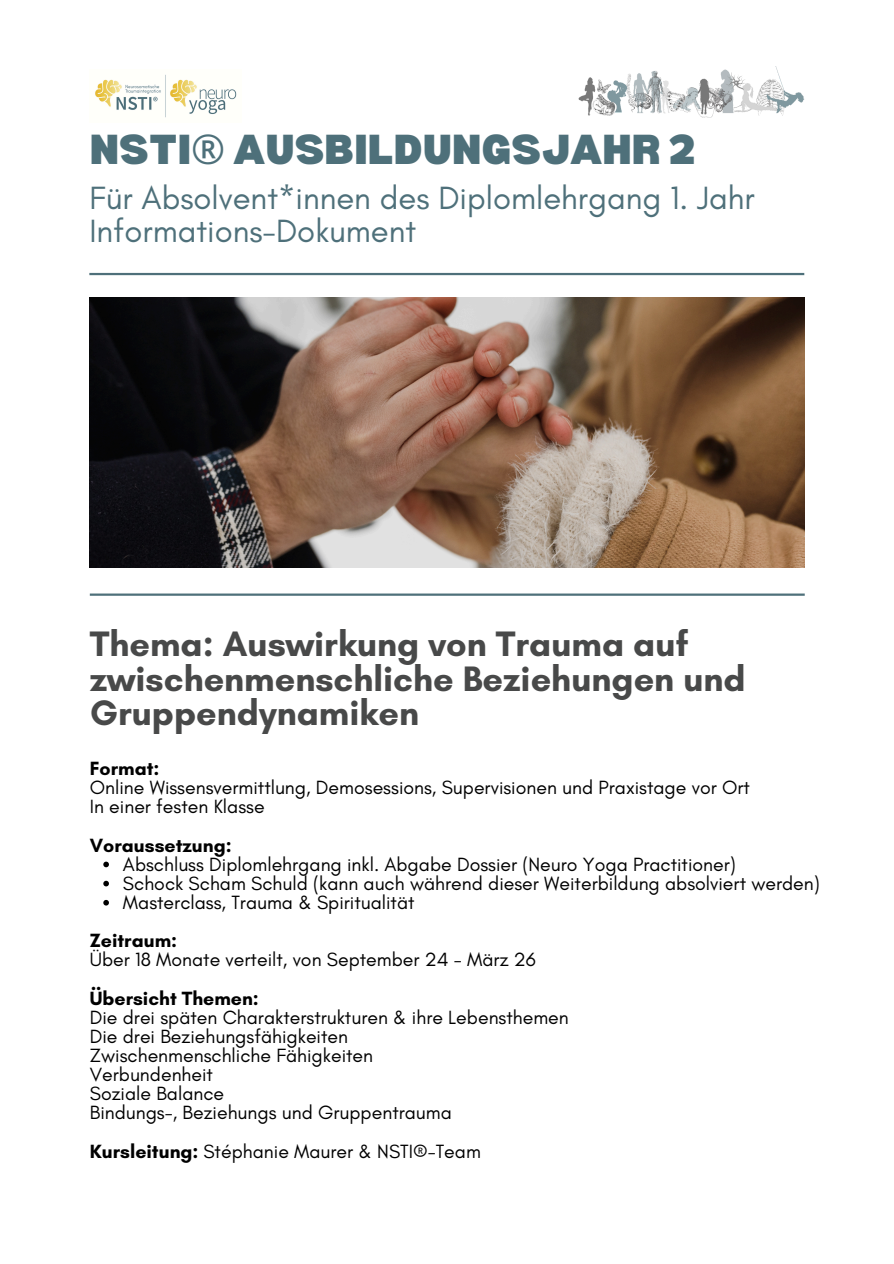
<style>
.page{position:relative;width:894px;height:1264px;background:#fff}
.page>*{position:absolute;margin:0;border:0;box-sizing:border-box;transform-origin:0 0}
.t1{font:900 40.95px "Bernoru";color:#4e707a}
.t2{font:700 36px/34.8px "Glacial Indifference";color:#484949}
.t3{font:32.85px/32.7px "Glacial Indifference";color:#4e707a}
.t4{font:19.5px "Glacial Indifference";color:#000}
.t5{font:700 19.5px "Glacial Indifference";color:#000}
.s1{font-family:"Noto Sans";font-weight:400}
.s2{font-weight:700}
</style>
<div class="page">
<img style="left:578px;top:67px;width:227px;height:50px">
<img style="left:95px;top:74px;width:142px;height:44px">
<hr style="left:89px;top:273px;width:715px;height:2px;background:#4e707a">
<img style="left:90px;top:297px;width:714px;height:270px">
<svg style="left:103px;top:861px;width:6px;height:6px"></svg>
<svg style="left:103px;top:880px;width:6px;height:6px"></svg>
<svg style="left:103px;top:899px;width:6px;height:6px"></svg>
<hr style="left:90px;top:593px;width:714px;height:2px;background:#4e707a">
<h1 class="t1" style="left:90px;top:126px;width:607px">NSTI<span class="s1">®</span> AUSBILDUNGSJAHR 2</h1>
<p class="t3" style="left:89px;top:181px;width:666px">Für Absolvent*innen des Diplomlehrgang 1. Jahr<br>Informations-Dokument</p>
<h3 class="t2" style="left:90px;top:625px;width:657px">Thema: Auswirkung von Trauma auf zwischenmenschliche Beziehungen und<br>Gruppendynamiken</h3>
<p class="t5" style="left:90px;top:756px;width:71px">Format:</p>
<p class="t4" style="left:90px;top:775px;width:661px">Online Wissensvermittlung, Demosessions, Supervisionen und Praxistage vor Ort</p>
<p class="t4" style="left:90px;top:794px;width:176px">In einer festen Klasse</p>
<p class="t5" style="left:90px;top:833px;width:143px">Voraussetzung:</p>
<h4 class="t4" style="left:123px;top:852px;width:614px">Abschluss Diplomlehrgang inkl. Abgabe Dossier (Neuro Yoga Practitioner)</h4>
<p class="t4" style="left:123px;top:871px;width:698px">Schock Scham Schuld (kann auch während dieser Weiterbildung absolviert werden)</p>
<p class="t4" style="left:123px;top:890px;width:293px">Masterclass, Trauma &amp; Spiritualität</p>
<p class="t5" style="left:90px;top:928px;width:89px">Zeitraum:</p>
<p class="t4" style="left:90px;top:947px;width:447px">Über 18 Monate verteilt, von September 24 - März 26</p>
<p class="t5" style="left:90px;top:986px;width:170px">Übersicht Themen:</p>
<p class="t4" style="left:90px;top:1005px;width:480px">Die drei späten Charakterstrukturen &amp; ihre Lebensthemen</p>
<p class="t4" style="left:90px;top:1024px;width:260px">Die drei Beziehungsfähigkeiten</p>
<p class="t4" style="left:90px;top:1043px;width:285px">Zwischenmenschliche Fähigkeiten</p>
<p class="t4" style="left:90px;top:1062px;width:125px">Verbundenheit</p>
<p class="t4" style="left:90px;top:1081px;width:136px">Soziale Balance</p>
<p class="t4" style="left:90px;top:1100px;width:363px">Bindungs-, Beziehungs und Gruppentrauma</p>
<p class="t4" style="left:90px;top:1139px;width:392px"><span class="s2">Kursleitung:</span> Stéphanie Maurer &amp; NSTI®-Team</p>
</div>
